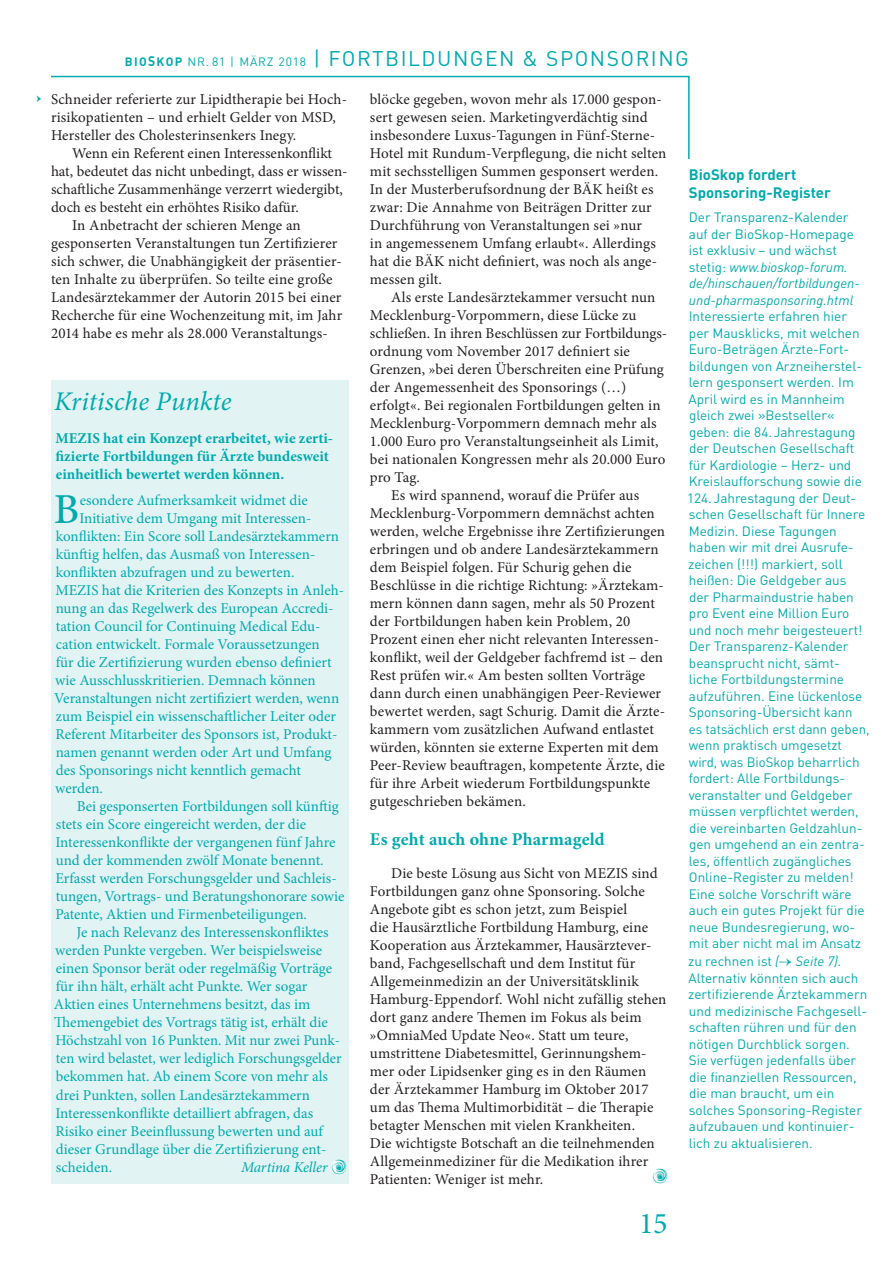
<style>
.page{position:relative;width:893px;height:1263px;background:#fff}
.page>*{position:absolute;margin:0;border:0;box-sizing:border-box;transform-origin:0 0}
.Fließ_mit_Initialien{font:500 42.75px "Minion Pro";color:#00aaad}
.t1{font:30px "Minion Pro";color:#00aaad}
.einspaltiger_Titel_z{font:italic 27px "Minion Pro";color:#00aaad}
.Rubriktitel_rechts{font:21px "DIN";letter-spacing:.07em;color:#00aaad}
._3_Zwischentitel{font:700 18px "Minion Pro";letter-spacing:.01em;color:#00aaad}
._0_Fließtext_mit_Ein{font:15px/18px "Minion Pro";letter-spacing:.01em;color:#231f20}
.Fließ_Spotlightbox{font:15px/18px "Minion Pro";color:#00aaad}
.Fließ_mit_Initialien-2{font:15px "Minion Pro";color:#00aaad}
.Vorspann_Spotlightbo{font:700 15px/18px "Minion Pro";color:#00aaad}
.Marg_rechts__Titel{font:700 15px/18px "DIN";color:#00aaad}
.Fließ_Spotlightbox-2{font:italic 15px "Minion Pro";letter-spacing:-.01em;color:#00aaad}
.Marg_rechts__Fließ{font:13.5px/16.5px "DIN";color:#00aaad}
._8b_Autorin_links_vo{font:italic 12px "Minion Pro";color:#00aaad}
.s1{font-weight:700;font-size:12px}
.s2{font-weight:700;font-size:13.8px}
.s3{font-size:12px}
.s4{font-family:"DIN Pro";font-style:italic}
.s5{font-family:"Minion Pro";font-style:italic;font-size:15px}
</style>
<div class="page">
<svg style="left:51px;top:75px;width:639px;height:84px"></svg>
<img style="left:652px;top:1168px;width:16px;height:16px;border-radius:8px">
<div style="left:51px;top:380px;width:298px;height:803px;background:#e2f3f4"></div>
<img style="left:331px;top:1159px;width:16px;height:15px;border-radius:8px">
<p class="Rubriktitel_rechts" style="left:125px;top:46px;width:565px"><span class="s1">BIO</span><span class="s2">S</span><span class="s1">KOP</span> <span class="s3">NR. 81 | MÄRZ 2018</span> | FORTBILDUNGEN &amp; SPONSORING</p>
<p class="_8b_Autorin_links_vo" style="left:36px;top:90px;width:7px">→</p>
<p class="_0_Fließtext_mit_Ein" style="left:51px;top:90px;width:297px">Schneider referierte zur Lipidtherapie bei Hoch&shy;risikopatienten – und erhielt Gelder von MSD,<br>Hersteller des Cholesterinsenkers Inegy.</p>
<p class="_0_Fließtext_mit_Ein" style="left:51px;top:144px;width:298px;text-indent:21px">Wenn ein Referent einen Interessenkonflikt hat, bedeutet das nicht unbedingt, dass er wissen&shy;schaftliche Zusammenhänge verzerrt wiedergibt, doch es besteht ein erhöhtes Risiko dafür.</p>
<p class="_0_Fließtext_mit_Ein" style="left:51px;top:216px;width:293px;text-indent:21px">In Anbetracht der schieren Menge an gesponserten Veranstaltungen tun Zertifizierer sich schwer, die Unabhängigkeit der präsentier&shy;ten Inhalte zu überprüfen. So teilte eine große Landesärztekammer der Autorin 2015 bei einer Recherche für eine Wochenzeitung mit, im Jahr 2014 habe es mehr als 28.000 Veranstaltungs-</p>
<p class="einspaltiger_Titel_z" style="left:54px;top:383px;width:179px">Kritische Punkte</p>
<p class="Vorspann_Spotlightbo" style="left:55px;top:429px;width:279px">MEZIS hat ein Konzept erarbeitet, wie zerti&shy;fizierte Fortbildungen für Ärzte bundesweit einheitlich bewertet werden können.</p>
<p class="Fließ_mit_Initialien" style="left:54px;top:481px;width:27px">B</p>
<p class="Fließ_mit_Initialien-2" style="left:80px;top:491px;width:229px">esondere Aufmerksamkeit widmet die</p>
<p class="Fließ_mit_Initialien-2" style="left:79px;top:509px;width:232px">Initiative dem Umgang mit Interessen-</p>
<p class="Fließ_mit_Initialien-2" style="left:56px;top:527px;width:285px">konflikten: Ein Score soll Landesärztekammern</p>
<p class="Fließ_mit_Initialien-2" style="left:56px;top:545px;width:259px">künftig helfen, das Ausmaß von Interessen-</p>
<p class="Fließ_mit_Initialien-2" style="left:56px;top:563px;width:240px">konflikten abzufragen und zu bewerten.</p>
<p class="Fließ_mit_Initialien-2" style="left:55px;top:581px;width:290px">MEZIS hat die Kriterien des Konzepts in Anleh-</p>
<p class="Fließ_mit_Initialien-2" style="left:56px;top:599px;width:279px">nung an das Regelwerk des European Accredi-</p>
<p class="Fließ_mit_Initialien-2" style="left:56px;top:617px;width:266px">tation Council for Continuing Medical Edu-</p>
<p class="Fließ_mit_Initialien-2" style="left:56px;top:635px;width:266px">cation entwickelt. Formale Voraussetzungen</p>
<p class="Fließ_mit_Initialien-2" style="left:56px;top:653px;width:278px">für die Zertifizierung wurden ebenso definiert</p>
<p class="Fließ_mit_Initialien-2" style="left:55px;top:671px;width:262px">wie Ausschlusskritierien. Demnach können</p>
<p class="Fließ_mit_Initialien-2" style="left:54px;top:689px;width:287px">Veranstaltungen nicht zertifiziert werden, wenn</p>
<p class="Fließ_mit_Initialien-2" style="left:56px;top:707px;width:282px">zum Beispiel ein wissenschaftlicher Leiter oder</p>
<p class="Fließ_mit_Initialien-2" style="left:55px;top:725px;width:283px">Referent Mitarbeiter des Sponsors ist, Produkt-</p>
<p class="Fließ_mit_Initialien-2" style="left:56px;top:743px;width:277px">namen genannt werden oder Art und Umfang</p>
<p class="Fließ_mit_Initialien-2" style="left:56px;top:761px;width:247px">des Sponsorings nicht kenntlich gemacht</p>
<p class="Fließ_mit_Initialien-2" style="left:55px;top:779px;width:49px">werden.</p>
<p class="Fließ_Spotlightbox" style="left:55px;top:798px;width:291px;text-indent:21px">Bei gesponserten Fortbildungen soll künftig stets ein Score eingereicht werden, der die Interessenkonflikte der vergangenen fünf Jahre und der kommenden zwölf Monate benennt.<br>Erfasst werden Forschungsgelder und Sachleis&shy;tungen, Vortrags- und Beratungshonorare sowie Patente, Aktien und Firmenbeteiligungen.</p>
<p class="Fließ_Spotlightbox" style="left:54px;top:924px;width:289px;text-indent:22px">Je nach Relevanz des Interessenskonfliktes werden Punkte vergeben. Wer beispielsweise einen Sponsor berät oder regelmäßig Vorträge für ihn hält, erhält acht Punkte. Wer sogar Aktien eines Unternehmens besitzt, das im Themengebiet des Vortrags tätig ist, erhält die Höchstzahl von 16 Punkten. Mit nur zwei Punk&shy;ten wird belastet, wer lediglich Forschungsgelder bekommen hat. Ab einem Score von mehr als drei Punkten, sollen Landesärztekammern Interessenkonflikte detailliert abfragen, das Risiko einer Beeinflussung bewerten und auf dieser Grundlage über die Zertifizierung ent&shy;scheiden.</p>
<p class="Fließ_Spotlightbox-2" style="left:241px;top:1156px;width:88px">Martina Keller</p>
<p class="_0_Fließtext_mit_Ein" style="left:370px;top:90px;width:298px">blöcke gegeben, wovon mehr als 17.000 gespon&shy;sert gewesen seien. Marketingverdächtig sind insbesondere Luxus-Tagungen in Fünf-Sterne-Hotel mit Rundum-Verpflegung, die nicht selten mit sechsstelligen Summen gesponsert werden.<br>In der Musterberufsordnung der BÄK heißt es zwar: Die Annahme von Beiträgen Dritter zur Durchführung von Veranstaltungen sei »nur<br>in angemessenem Umfang erlaubt«. Allerdings hat die BÄK nicht definiert, was noch als ange&shy;messen gilt.</p>
<p class="_0_Fließtext_mit_Ein" style="left:370px;top:288px;width:299px;text-indent:21px">Als erste Landesärztekammer versucht nun Mecklenburg-Vorpommern, diese Lücke zu schließen. In ihren Beschlüssen zur Fortbildungs&shy;ordnung vom November 2017 definiert sie Grenzen, »bei deren Überschreiten eine Prüfung der Angemessenheit des Sponsorings (…) erfolgt«. Bei regionalen Fortbildungen gelten in Mecklenburg-Vorpommern demnach mehr als 1.000 Euro pro Veranstaltungseinheit als Limit, bei nationalen Kongressen mehr als 20.000 Euro pro Tag.</p>
<p class="_0_Fließtext_mit_Ein" style="left:370px;top:486px;width:297px;text-indent:21px">Es wird spannend, worauf die Prüfer aus Mecklenburg-Vorpommern demnächst achten werden, welche Ergebnisse ihre Zertifizierungen erbringen und ob andere Landesärztekammern dem Beispiel folgen. Für Schurig gehen die Beschlüsse in die richtige Richtung: »Ärztekam&shy;mern können dann sagen, mehr als 50 Prozent der Fortbildungen haben kein Problem, 20<br>Prozent einen eher nicht relevanten Interessen&shy;konflikt, weil der Geldgeber fachfremd ist – den Rest prüfen wir.« Am besten sollten Vorträge dann durch einen unabhängigen Peer-Reviewer bewertet werden, sagt Schurig. Damit die Ärzte&shy;kammern vom zusätzlichen Aufwand entlastet würden, könnten sie externe Experten mit dem Peer-Review beauftragen, kompetente Ärzte, die für ihre Arbeit wiederum Fortbildungspunkte gutgeschrieben bekämen.</p>
<p class="_3_Zwischentitel" style="left:370px;top:827px;width:236px">Es geht auch ohne Pharmageld</p>
<p class="_0_Fließtext_mit_Ein" style="left:370px;top:864px;width:298px;text-indent:21px">Die beste Lösung aus Sicht von MEZIS sind Fortbildungen ganz ohne Sponsoring. Solche Angebote gibt es schon jetzt, zum Beispiel<br>die Hausärztliche Fortbildung Hamburg, eine Kooperation aus Ärztekammer, Hausärztever&shy;band, Fachgesellschaft und dem Institut für Allgemeinmedizin an der Universitätsklinik Hamburg-Eppendorf. Wohl nicht zufällig stehen dort ganz andere Themen im Fokus als beim »OmniaMed Update Neo«. Statt um teure, umstrittene Diabetesmittel, Gerinnungshem&shy;mer oder Lipidsenker ging es in den Räumen der Ärztekammer Hamburg im Oktober 2017 um das Thema Multimorbidität – die Therapie betagter Menschen mit vielen Krankheiten.<br>Die wichtigste Botschaft an die teilnehmenden Allgemeinmediziner für die Medikation ihrer Patienten: Weniger ist mehr.</p>
<p class="t1" style="left:639px;top:1203px;width:30px">15</p>
<p class="Marg_rechts__Titel" style="left:689px;top:165px;width:144px">BioSkop fordert<br>Sponsoring-Register</p>
<p class="Marg_rechts__Fließ" style="left:689px;top:209px;width:173px">Der Transparenz-Kalender auf der BioSkop-Homepage ist exklusiv – und wächst stetig: <span class="s4">www.bioskop-forum. de/hinschauen/fortbildungen&shy;und-pharmasponsoring.html</span></p>
<p class="Marg_rechts__Fließ" style="left:687px;top:308px;width:180px">Interessierte erfahren hier per Mausklicks, mit welchen<br>Euro-Beträgen Ärzte-Fort&shy;bildungen von Arzneiherstel&shy;lern gesponsert werden. Im<br>April wird es in Mannheim gleich zwei »Bestseller« geben: die 84.Jahrestagung der Deutschen Gesellschaft für Kardiologie – Herz- und<br>Kreislaufforschung sowie die<br>124.Jahrestagung der Deut&shy;schen Gesellschaft für Innere<br>Medizin. Diese Tagungen haben wir mit drei Ausrufe&shy;zeichen (!!!) markiert, soll heißen: Die Geldgeber aus der Pharmaindustrie haben pro Event eine Million Euro und noch mehr beigesteuert!</p>
<p class="Marg_rechts__Fließ" style="left:689px;top:638px;width:182px">Der Transparenz-Kalender beansprucht nicht, sämt&shy;liche Fortbildungstermine aufzuführen. Eine lückenlose<br>Sponsoring-Übersicht kann<br>es tatsächlich erst dann geben, wenn praktisch umgesetzt wird, was BioSkop beharrlich fordert: Alle Fortbildungs&shy;veranstalter und Geldgeber müssen verpflichtet werden, die vereinbarten Geldzahlun&shy;gen umgehend an ein zentra&shy;les, öffentlich zugängliches<br>Online-Register zu melden!<br>Eine solche Vorschrift wäre auch ein gutes Projekt für die neue Bundesregierung, wo&shy;mit aber nicht mal im Ansatz</p>
<p class="Marg_rechts__Fließ" style="left:688px;top:953px;width:181px">zu rechnen ist <span class="s4">(</span><span class="s5">→</span> <span class="s4">Seite 7).<br></span>Alternativ könnten sich auch zertifizierende Ärztekammern und medizinische Fachgesell&shy;schaften rühren und für den nötigen Durchblick sorgen.<br>Sie verfügen jedenfalls über die finanziellen Ressourcen, die man braucht, um ein solches Sponsoring-Register aufzubauen und kontinuier&shy;lich zu aktualisieren.</p>
</div>
